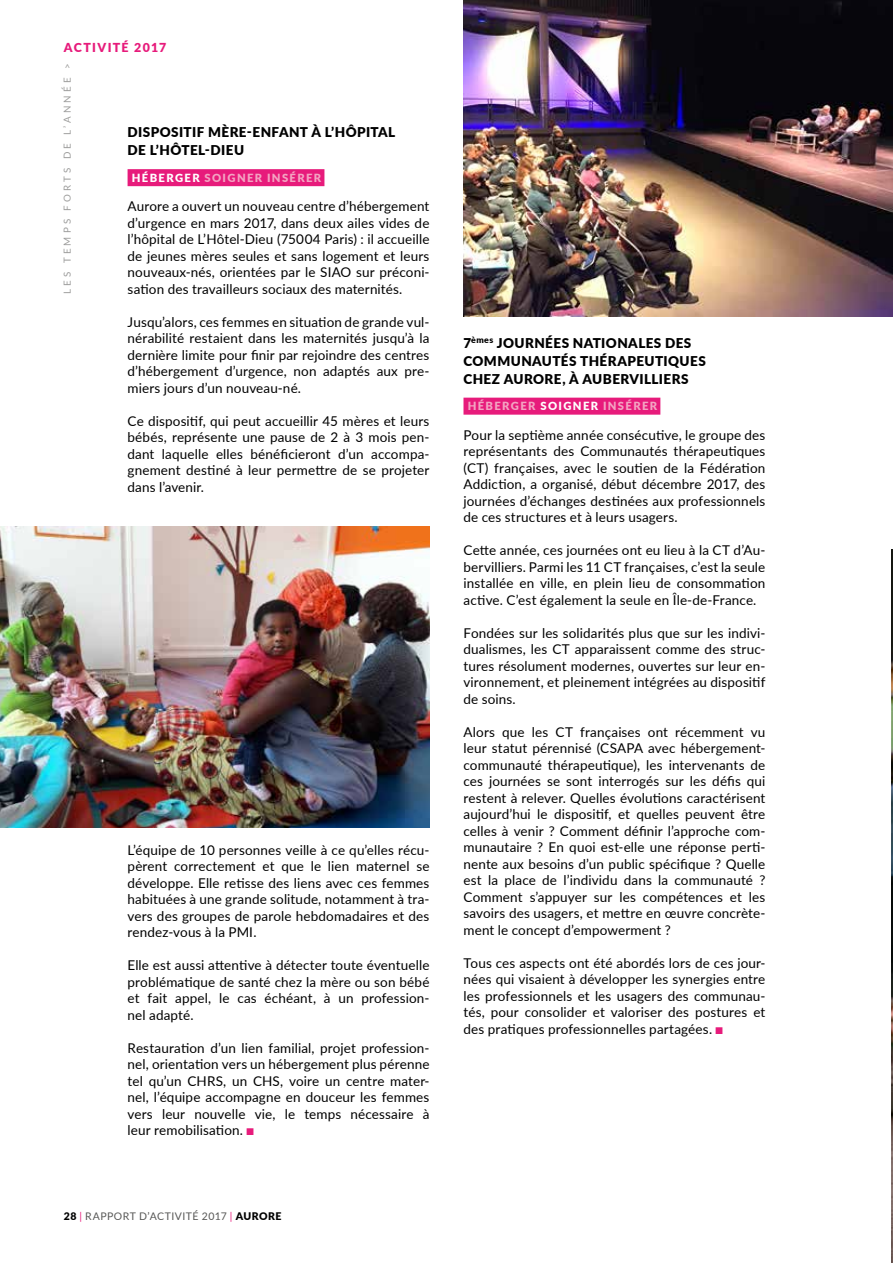
<style>
.page{position:relative;width:893px;height:1263px;background:#fff}
.page>*{position:absolute;margin:0;border:0;box-sizing:border-box;transform-origin:0 0}
.t1{font:13.5px/16.5px "Lato";letter-spacing:.01em;color:#000;text-align:justify}
.t2{font:900 13.5px/18px "Lato";letter-spacing:.03em;color:#000}
.t3{font:900 12.3px "Lato";letter-spacing:.1em;color:#e71b7b}
.t4{font:900 11.25px "Lato";letter-spacing:.12em;color:#f3a4c2}
.t5{font:10.5px "Lato";letter-spacing:.045em;color:#575756}
.t6{font:9.75px "Lato";letter-spacing:.32em;color:#9d9d9c}
.s1{color:#fff}
.s2{color:#e71b7b}
.s3{font-weight:900;color:#000}
</style>
<div class="page">
<div style="left:128px;top:169px;width:196px;height:17px;background:#e71b7b"></div>
<div style="left:463px;top:398px;width:197px;height:17px;background:#e71b7b"></div>
<img style="left:0;top:526px;width:429px;height:301px">
<img style="left:463px;top:0;width:430px;height:317px">
<img style="left:891px;top:550px;width:2px;height:713px">
<p class="t3" style="left:64px;top:38px;width:104px">ACTIVITÉ 2017</p>
<p class="t6" style="left:60px;top:294px;width:231px;rotate:-90deg">LES TEMPS FORTS DE L’ANNÉE &gt;</p>
<p class="t2" style="left:128px;top:123px;width:269px">DISPOSITIF MÈRE-ENFANT À L’HÔPITAL<br>DE L’HÔTEL-DIEU</p>
<p class="t4" style="left:132px;top:169px;width:191px"><span class="s1">HÉBERGER</span> SOIGNER INSÉRER</p>
<p class="t1" style="left:128px;top:197px;width:303px">Aurore a ouvert un nouveau centre d’hébergement d’urgence en mars 2017, dans deux ailes vides de l’hôpital de L’Hôtel-Dieu (75004 Paris) : il accueille de jeunes mères seules et sans logement et leurs nouveaux-nés, orientées par le SIAO sur préconi&shy;sation des travailleurs sociaux des maternités.</p>
<p class="t1" style="left:128px;top:313px;width:303px">Jusqu’alors, ces femmes en situation de grande vul&shy;nérabilité restaient dans les maternités jusqu’à la dernière limite pour finir par rejoindre des centres d’hébergement d’urgence, non adaptés aux pre&shy;miers jours d’un nouveau-né.</p>
<p class="t1" style="left:128px;top:412px;width:303px">Ce dispositif, qui peut accueillir 45 mères et leurs bébés, représente une pause de 2 à 3 mois pen&shy;dant laquelle elles bénéficieront d’un accompa&shy;gnement destiné à leur permettre de se projeter dans l’avenir.</p>
<p class="t1" style="left:128px;top:841px;width:303px">L’équipe de 10 personnes veille à ce qu’elles récu&shy;pèrent correctement et que le lien maternel se développe. Elle retisse des liens avec ces femmes habituées à une grande solitude, notamment à tra&shy;vers des groupes de parole hebdomadaires et des rendez-vous à la PMI.</p>
<p class="t1" style="left:128px;top:956px;width:303px">Elle est aussi attentive à détecter toute éventuelle problématique de santé chez la mère ou son bébé et fait appel, le cas échéant, à un profession&shy;nel adapté.</p>
<p class="t1" style="left:128px;top:1039px;width:303px">Restauration d’un lien familial, projet profession&shy;nel, orientation vers un hébergement plus pérenne tel qu’un CHRS, un CHS, voire un centre mater&shy;nel, l’équipe accompagne en douceur les femmes vers leur nouvelle vie, le temps nécessaire à leur remobilisation. <span class="s2">■</span></p>
<p class="t5" style="left:64px;top:1209px;width:219px"><span class="s3">28</span> <span class="s2">|</span> RAPPORT D’ACTIVITÉ 2017 <span class="s2">|</span> <span class="s3">AURORE</span></p>
<p class="t2" style="left:463px;top:333px;width:244px">7<sup>èmes</sup> JOURNÉES NATIONALES DES<br>COMMUNAUTÉS THÉRAPEUTIQUES<br>CHEZ AURORE, À AUBERVILLIERS</p>
<p class="t4" style="left:468px;top:398px;width:191px">HÉBERGER <span class="s1">SOIGNER</span> INSÉRER</p>
<p class="t1" style="left:463px;top:426px;width:303px">Pour la septième année consécutive, le groupe des représentants des Communautés thérapeutiques (CT) françaises, avec le soutien de la Fédération Addiction, a organisé, début décembre 2017, des journées d’échanges destinées aux professionnels de ces structures et à leurs usagers.</p>
<p class="t1" style="left:463px;top:541px;width:303px">Cette année, ces journées ont eu lieu à la CT d’Au&shy;bervilliers. Parmi les 11 CT françaises, c’est la seule installée en ville, en plein lieu de consommation active. C’est également la seule en Île-de-France.</p>
<p class="t1" style="left:463px;top:624px;width:303px">Fondées sur les solidarités plus que sur les indivi&shy;dualismes, les CT apparaissent comme des struc&shy;tures résolument modernes, ouvertes sur leur en&shy;vironnement, et pleinement intégrées au dispositif de soins.</p>
<p class="t1" style="left:463px;top:723px;width:303px">Alors que les CT françaises ont récemment vu leur statut pérennisé (CSAPA avec hébergement&shy;communauté thérapeutique), les intervenants de ces journées se sont interrogés sur les défis qui restent à relever. Quelles évolutions caractérisent aujourd’hui le dispositif, et quelles peuvent être celles à venir ? Comment définir l’approche com&shy;munautaire ? En quoi est-elle une réponse perti&shy;nente aux besoins d’un public spécifique ? Quelle est la place de l’individu dans la communauté ?<br>Comment s’appuyer sur les compétences et les savoirs des usagers, et mettre en œuvre concrète&shy;ment le concept d’empowerment ?</p>
<p class="t1" style="left:463px;top:954px;width:303px">Tous ces aspects ont été abordés lors de ces jour&shy;nées qui visaient à développer les synergies entre les professionnels et les usagers des communau&shy;tés, pour consolider et valoriser des postures et des pratiques professionnelles partagées. <span class="s2">■</span></p>
</div>
